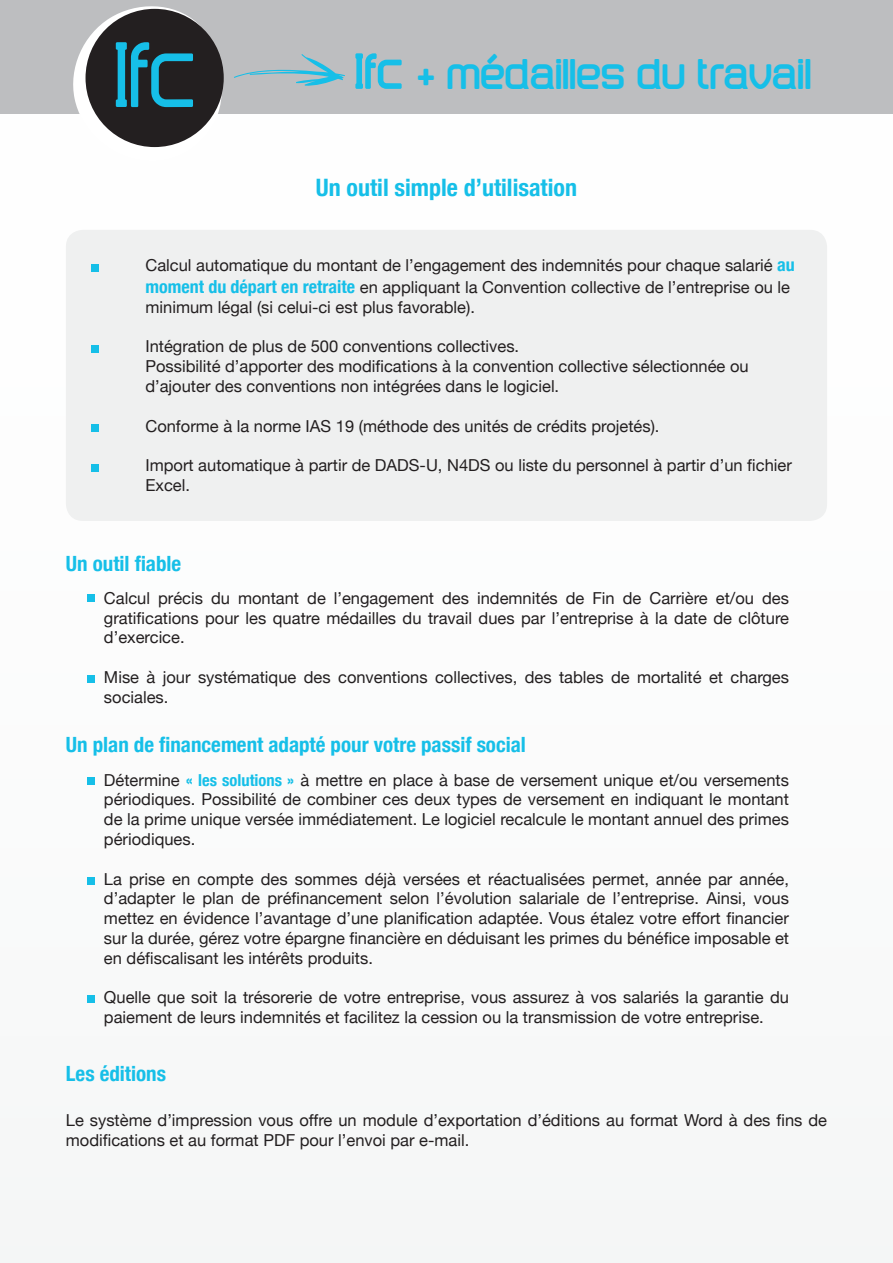
<style>
.page{position:relative;width:893px;height:1263px;background:#fafbfb}
.page>*{position:absolute;margin:0;border:0;box-sizing:border-box;transform-origin:0 0}
.t1{font:103.95px "Distilla";color:#16bfe8}
.t2{font:700 48px "Distilla";color:#16bfe8}
.t3{font:700 condensed 24px "Helvetica Neue";color:#16bfe8}
.t4{font:700 condensed 21px "Helvetica Neue";color:#16bfe8}
.t5{font:16.5px/19.8px "Helvetica Neue";color:#231f20}
.s1{font-size:57px}
.s2{font-weight:700;font-stretch:condensed;font-size:18px;color:#16bfe8}
.s3{font-weight:700;font-stretch:condensed;color:#16bfe8}
</style>
<div class="page">
<div style="left:0;top:0;width:893px;height:113px;background:#bdbec0"></div>
<svg style="left:68px;top:6px;width:159px;height:142px"></svg>
<div style="left:86px;top:9px;width:138px;height:138px;background:#231f20;border-radius:50%"></div>
<svg style="left:234px;top:54px;width:111px;height:32px"></svg>
<div style="left:66px;top:230px;width:761px;height:291px;background:#eff0f0;border-radius:17px"></div>
<div style="left:91px;top:264px;width:7px;height:7px;background:#16bfe8"></div>
<div style="left:91px;top:345px;width:7px;height:7px;background:#16bfe8"></div>
<div style="left:91px;top:425px;width:7px;height:7px;background:#16bfe8"></div>
<div style="left:91px;top:464px;width:7px;height:7px;background:#16bfe8"></div>
<div style="left:87px;top:777px;width:7px;height:7px;background:#16bfe8"></div>
<div style="left:87px;top:877px;width:7px;height:7px;background:#16bfe8"></div>
<div style="left:87px;top:995px;width:7px;height:7px;background:#16bfe8"></div>
<div style="left:87px;top:594px;width:7px;height:7px;background:#16bfe8"></div>
<div style="left:87px;top:675px;width:7px;height:7px;background:#16bfe8"></div>
<h1 class="t1" style="left:114px;top:15px;width:83px">Ifc</h1>
<h2 class="t2" style="left:354px;top:47px;width:459px"><span class="s1">Ifc</span> + médailles du travail</h2>
<h3 class="t3" style="left:316px;top:173px;width:263px">Un outil simple d’utilisation</h3>
<p class="t5" style="left:145px;top:254px;width:651px;line-height:21.6px">Calcul automatique du montant de l’engagement des indemnités pour chaque salarié <span class="s2">au moment du départ en retraite</span> en appliquant la Convention collective de l’entreprise ou le</p>
<p class="t5" style="left:145px;top:297px;width:331px">minimum légal (si celui-ci est plus favorable).</p>
<p class="t5" style="left:145px;top:336px;width:605px">Intégration de plus de 500 conventions collectives.<br>Possibilité d’apporter des modifications à la convention collective sélectionnée ou d’ajouter des conventions non intégrées dans le logiciel.</p>
<p class="t5" style="left:145px;top:416px;width:516px">Conforme à la norme IAS 19 (méthode des unités de crédits projetés).</p>
<p class="t5" style="left:145px;top:455px;width:648px">Import automatique à partir de DADS-U, N4DS ou liste du personnel à partir d’un fichier<br>Excel.</p>
<p class="t4" style="left:66px;top:550px;width:117px">Un outil fiable</p>
<p class="t5" style="left:104px;top:588px;width:687px;text-align:justify">Calcul précis du montant de l’engagement des indemnités de Fin de Carrière et/ou des gratifications pour les quatre médailles du travail dues par l’entreprise à la date de clôture d’exercice.</p>
<p class="t5" style="left:104px;top:667px;width:686px">Mise à jour systématique des conventions collectives, des tables de mortalité et charges sociales.</p>
<p class="t4" style="left:66px;top:731px;width:462px">Un plan de financement adapté pour votre passif social</p>
<p class="t5" style="left:104px;top:769px;width:687px;text-align:justify">Détermine <span class="s3">« les solutions »</span> à mettre en place à base de versement unique et/ou versements périodiques. Possibilité de combiner ces deux types de versement en indiquant le montant de la prime unique versée immédiatement. Le logiciel recalcule le montant annuel des primes périodiques.</p>
<p class="t5" style="left:104px;top:868px;width:687px;text-align:justify">La prise en compte des sommes déjà versées et réactualisées permet, année par année, d’adapter le plan de préfinancement selon l’évolution salariale de l’entreprise. Ainsi, vous mettez en évidence l’avantage d’une planification adaptée. Vous étalez votre effort financier sur la durée, gérez votre épargne financière en déduisant les primes du bénéfice imposable et en défiscalisant les intérêts produits.</p>
<p class="t5" style="left:104px;top:987px;width:687px">Quelle que soit la trésorerie de votre entreprise, vous assurez à vos salariés la garantie du paiement de leurs indemnités et facilitez la cession ou la transmission de votre entreprise.</p>
<p class="t4" style="left:66px;top:1061px;width:102px">Les éditions</p>
<p class="t5" style="left:66px;top:1110px;width:763px">Le système d’impression vous offre un module d’exportation d’éditions au format Word à des fins de modifications et au format PDF pour l’envoi par e-mail.</p>
</div>
